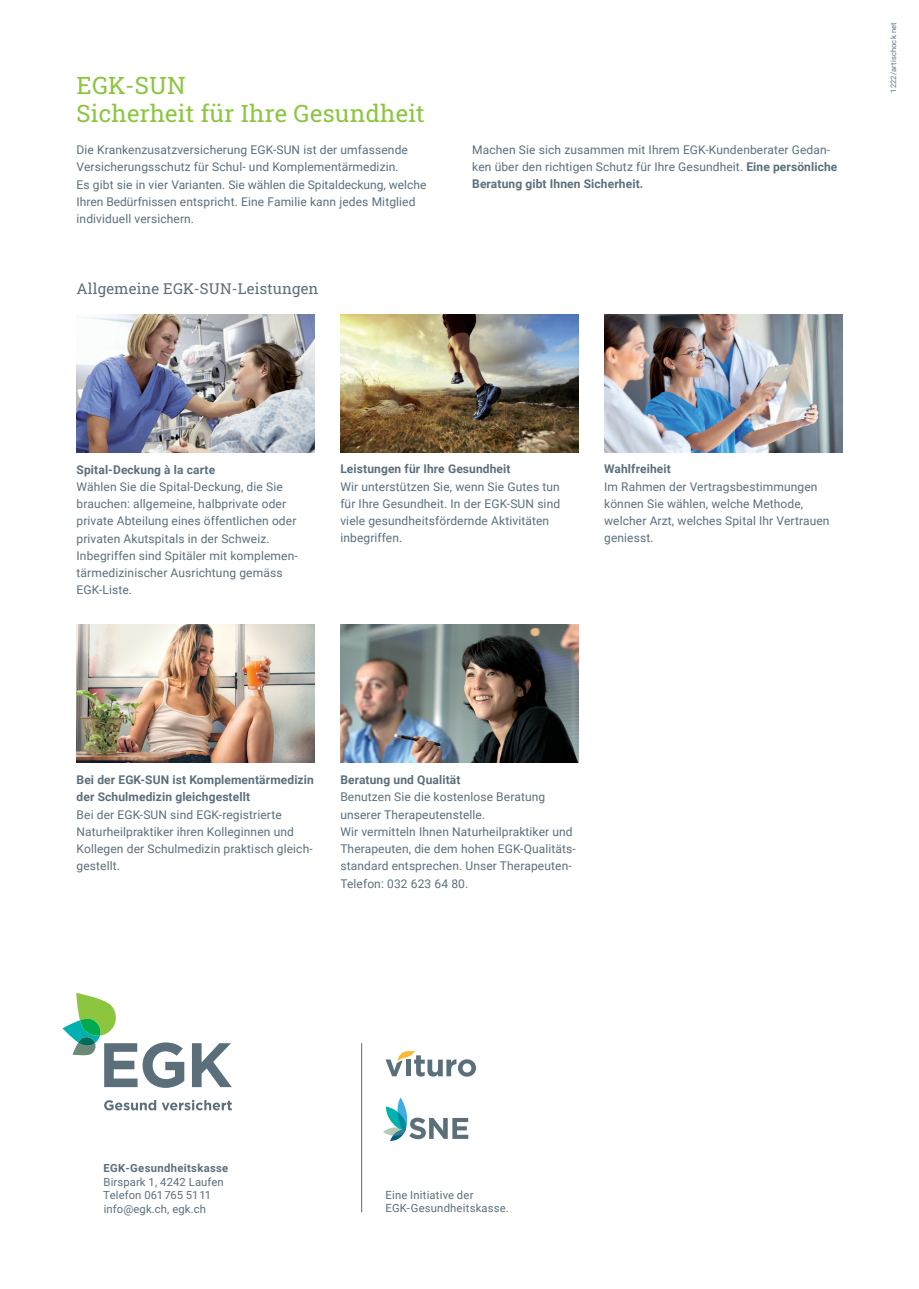
<style>
.page{position:relative;width:919px;height:1289px;background:#fff}
.page>*{position:absolute;margin:0;border:0;box-sizing:border-box;transform-origin:0 0}
.t1{font:24px/28.8px "Roboto Slab";letter-spacing:.01em;color:#8bc63e}
.t2{font:15px "Roboto Slab";letter-spacing:.01em;color:#5b6f7b}
.t3{font:12px/17.2px "Roboto";letter-spacing:.01em;color:#5b6f7b}
.t4{font:700 12px/17.2px "Roboto";letter-spacing:.01em;color:#5b6f7b}
.t5{font:11.25px/13.5px "Roboto";letter-spacing:.01em;color:#5b6f7b}
.t6{font:700 11.25px "Roboto";letter-spacing:.03em;color:#5b6f7b}
.t7{font:7.5px "Roboto";letter-spacing:.02em;color:#5b6f7b}
.s1{font-weight:700}
</style>
<div class="page">
<img style="left:77px;top:314px;width:238px;height:138px">
<img style="left:77px;top:624px;width:238px;height:138px">
<img style="left:340px;top:314px;width:238px;height:138px">
<img style="left:340px;top:624px;width:238px;height:138px">
<img style="left:604px;top:314px;width:238px;height:138px">
<svg style="left:63px;top:993px;width:121px;height:94px"></svg>
<svg style="left:192px;top:1043px;width:40px;height:44px"></svg>
<svg style="left:104px;top:1100px;width:52px;height:10px"></svg>
<svg style="left:162px;top:1100px;width:70px;height:10px"></svg>
<svg style="left:385px;top:1050px;width:91px;height:26px"></svg>
<svg style="left:383px;top:1097px;width:85px;height:43px"></svg>
<hr style="left:361px;top:1043px;width:1px;height:169px;background:#5b6f7b">
<h1 class="t1" style="left:77px;top:70px;width:349px">EGK-SUN<br>Sicherheit für Ihre Gesundheit</h1>
<p class="t3" style="left:77px;top:141px;width:351px">Die Krankenzusatzversicherung EGK-SUN ist der umfassende Versicherungsschutz für Schul- und Komplementärmedizin.<br>Es gibt sie in vier Varianten. Sie wählen die Spitaldeckung, welche Ihren Bedürfnissen entspricht. Eine Familie kann jedes Mitglied individuell versichern.</p>
<p class="t2" style="left:77px;top:278px;width:243px">Allgemeine EGK-SUN-Leistungen</p>
<p class="t3" style="left:472px;top:141px;width:366px">Machen Sie sich zusammen mit Ihrem EGK-Kundenberater Gedan&shy;ken über den richtigen Schutz für Ihre Gesundheit. <span class="s1">Eine persönliche<br>Beratung gibt Ihnen Sicherheit.</span></p>
<p class="t7" style="left:888px;top:93px;width:72px;rotate:-90deg">1222/artischock.net</p>
<p class="t4" style="left:77px;top:460px;width:140px">Spital-Deckung à la carte</p>
<p class="t3" style="left:77px;top:477px;width:223px">Wählen Sie die Spital-Deckung, die Sie brauchen: allgemeine, halbprivate oder private Abteilung eines öffentlichen oder privaten Akutspitals in der Schweiz.<br>Inbegriffen sind Spitäler mit komplemen&shy;tärmedizinischer Ausrichtung gemäss EGK-Liste.</p>
<p class="t4" style="left:340px;top:460px;width:172px">Leistungen für Ihre Gesundheit</p>
<p class="t3" style="left:340px;top:477px;width:221px">Wir unterstützen Sie, wenn Sie Gutes tun für Ihre Gesundheit. In der EGK-SUN sind viele gesundheitsfördernde Aktivitäten inbegriffen.</p>
<p class="t4" style="left:604px;top:460px;width:68px">Wahlfreiheit</p>
<p class="t3" style="left:604px;top:477px;width:227px">Im Rahmen der Vertragsbestimmungen können Sie wählen, welche Methode, welcher Arzt, welches Spital Ihr Vertrauen geniesst.</p>
<p class="t4" style="left:77px;top:770px;width:239px">Bei der EGK-SUN ist Komplementärmedizin der Schulmedizin gleichgestellt</p>
<p class="t3" style="left:77px;top:805px;width:238px">Bei der EGK-SUN sind EGK-registrierte Naturheilpraktiker ihren Kolleginnen und Kollegen der Schulmedizin praktisch gleich&shy;gestellt.</p>
<p class="t4" style="left:340px;top:770px;width:122px">Beratung und Qualität</p>
<p class="t3" style="left:340px;top:788px;width:237px">Benutzen Sie die kostenlose Beratung unserer Therapeutenstelle.<br>Wir vermitteln Ihnen Naturheilpraktiker und Therapeuten, die dem hohen EGK-Qualitäts&shy;standard entsprechen. Unser Therapeuten-Telefon: 032 623 64 80.</p>
<p class="t6" style="left:103px;top:1160px;width:126px">EGK-Gesundheitskasse</p>
<p class="t5" style="left:103px;top:1175px;width:122px">Birspark 1, 4242 Laufen<br>Telefon 061 765 5111 info@egk.ch, egk.ch</p>
<p class="t5" style="left:385px;top:1187px;width:125px">Eine Initiative der<br>EGK-Gesundheitskasse.</p>
</div>
